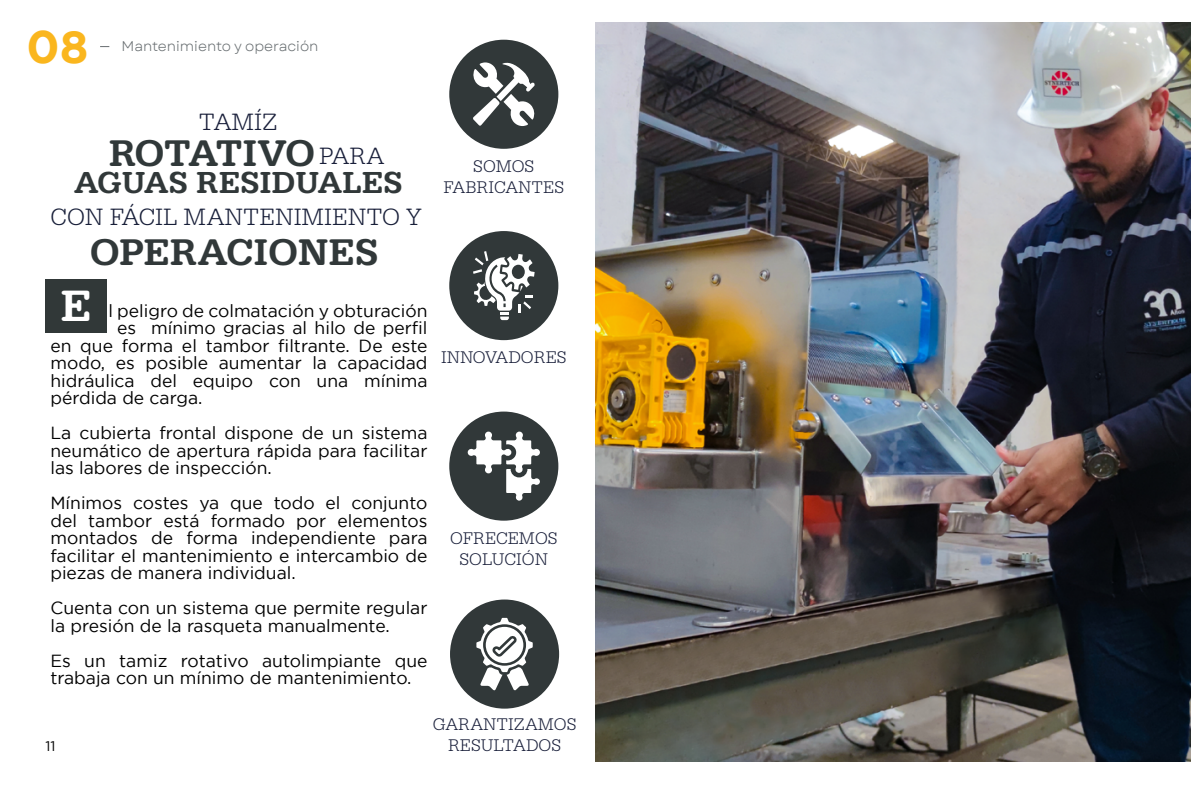
<style>
.page{position:relative;width:1191px;height:794px;background:#fff}
.page>*{position:absolute;margin:0;border:0;box-sizing:border-box;transform-origin:0 0}
.t1{font:700 45.5px "Gotham";color:#fab61e}
.t2{font:500 45.5px "FP Typewriter DEMO";color:#fff}
.t3{font:500 38.5px "FP Typewriter DEMO";letter-spacing:-.02em;color:#303839}
.t4{font:500 38.5px "FP Typewriter DEMO";color:#313839}
.t5{font:500 31.5px "FP Typewriter DEMO";color:#313839}
.t6{font:300 24.5px "FP Typewriter DEMO";color:#181f39}
.t7{font:300 24.5px "FP Typewriter DEMO";color:#191f3a}
.t8{font:17.5px/17.5px "Gotham";color:#000;text-align:justify}
.t9{font:300 17.5px/21px "FP Typewriter DEMO";color:#191f3a;text-align:center}
.t10{font:14px "Garet";color:#676d70}
.t11{font:14px "Gotham";color:#000}
.s1{font-weight:300;font-size:24.5px;color:#191f3a}
</style>
<div class="page">
<div style="left:449px;top:411px;width:109px;height:109px;background:#313839;border-radius:50%"></div>
<svg style="left:468px;top:431px;width:72px;height:69px"></svg>
<div style="left:449px;top:231px;width:109px;height:109px;background:#313839;border-radius:50%"></div>
<svg style="left:473px;top:251px;width:61px;height:69px"></svg>
<div style="left:449px;top:40px;width:109px;height:109px;background:#313839;border-radius:50%"></div>
<svg style="left:473px;top:62px;width:62px;height:64px"></svg>
<div style="left:450px;top:599px;width:109px;height:109px;background:#313839;border-radius:50%"></div>
<svg style="left:476px;top:618px;width:57px;height:72px"></svg>
<img style="left:595px;top:22px;width:596px;height:739px">
<div style="left:45px;top:279px;width:62px;height:54px;background:#313838"></div>
<h1 class="t1" style="left:27px;top:21px;width:63px">08</h1>
<p class="t10" style="left:121px;top:38px;width:199px">Mantenimiento y operación</p>
<h3 class="t7" style="left:199px;top:107px;width:80px">TAMÍZ</h3>
<h2 class="t3" style="left:109px;top:130px;width:277px">ROTATIVO <span class="s1">PARA</span></h2>
<h3 class="t5" style="left:74px;top:164px;width:330px">AGUAS RESIDUALES</h3>
<h3 class="t6" style="left:51px;top:203px;width:373px">CON FÁCIL MANTENIMIENTO Y</h3>
<h2 class="t4" style="left:90px;top:229px;width:290px">OPERACIONES</h2>
<h1 class="t2" style="left:61px;top:279px;width:33px">E</h1>
<p class="t8" style="left:50px;top:336px;width:378px">en que forma el tambor filtrante. De este modo, es posible aumentar la capacidad hidráulica del equipo con una mínima pérdida de carga.</p>
<p class="t8" style="left:50px;top:424px;width:378px">La cubierta frontal dispone de un sistema neumático de apertura rápida para facilitar las labores de inspección.</p>
<p class="t8" style="left:50px;top:494px;width:378px">Mínimos costes ya que todo el conjunto del tambor está formado por elementos montados de forma independiente para facilitar el mantenimiento e intercambio de piezas de manera individual.</p>
<p class="t8" style="left:50px;top:599px;width:378px">Cuenta con un sistema que permite regular la presión de la rasqueta manualmente.</p>
<p class="t8" style="left:50px;top:651px;width:378px">Es un tamiz rotativo autolimpiante que trabaja con un mínimo de mantenimiento.</p>
<p class="t8" style="left:108px;top:301px;width:320px;text-align:center">l peligro de colmatación y obturación es mínimo gracias al hilo de perfil</p>
<p class="t9" style="left:443px;top:156px;width:122px">SOMOS<br>FABRICANTES</p>
<p class="t9" style="left:441px;top:347px;width:127px">INNOVADORES</p>
<p class="t9" style="left:450px;top:527px;width:109px">OFRECEMOS<br>SOLUCIÓN</p>
<p class="t11" style="left:46px;top:738px;width:12px">11</p>
<p class="t9" style="left:433px;top:713px;width:145px">GARANTIZAMOS<br>RESULTADOS</p>
</div>
